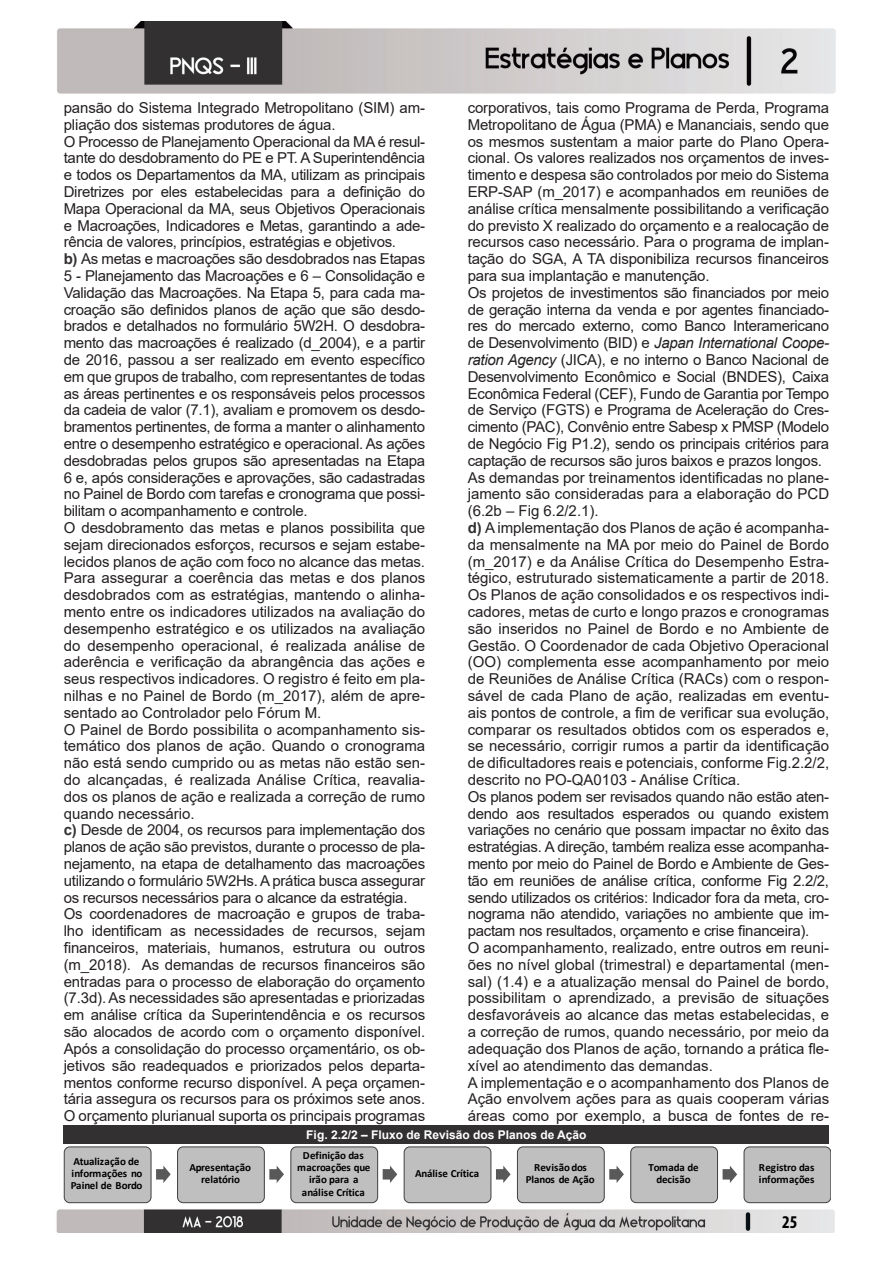
<style>
.page{position:relative;width:893px;height:1263px;background:#fff}
.page>*{position:absolute;margin:0;border:0;box-sizing:border-box;transform-origin:0 0}
.t1{font:700 condensed 18px "Myriad Pro";color:#000}
.corpo_texto{font:15px/16.8px "Arial";letter-spacing:-.01em;color:#231f20;text-align:justify}
.subtítulo_parágrafo{font:15px/16.8px "Arial";letter-spacing:-.02em;color:#231f20;text-align:justify}
.titulo_tabela_8{font:700 12px "Arial";color:#fff}
.t2{font:700 10.95px/11.9px "Calibri";color:#000;text-align:center}
.s1{font-weight:700;color:#323031}
.s2{font-style:italic}
</style>
<div class="page">
<img style="left:56px;top:1209px;width:779px;height:23px">
<img style="left:57px;top:21px;width:779px;height:73px">
<div style="left:64px;top:1146px;width:87px;height:57px;background:#bfbfbf;border:1px solid #404040;border-radius:6px"></div>
<svg style="left:156px;top:1166px;width:15px;height:17px"></svg>
<div style="left:177px;top:1146px;width:88px;height:57px;background:#bfbfbf;border:1px solid #404040;border-radius:6px"></div>
<svg style="left:269px;top:1166px;width:15px;height:17px"></svg>
<div style="left:290px;top:1146px;width:88px;height:57px;background:#bfbfbf;border:1px solid #404040;border-radius:6px"></div>
<svg style="left:383px;top:1166px;width:14px;height:17px"></svg>
<div style="left:404px;top:1146px;width:87px;height:57px;background:#bfbfbf;border:1px solid #404040;border-radius:6px"></div>
<svg style="left:496px;top:1166px;width:15px;height:17px"></svg>
<div style="left:517px;top:1146px;width:88px;height:57px;background:#bfbfbf;border:1px solid #404040;border-radius:6px"></div>
<svg style="left:609px;top:1166px;width:15px;height:17px"></svg>
<div style="left:630px;top:1146px;width:88px;height:57px;background:#bfbfbf;border:1px solid #404040;border-radius:6px"></div>
<svg style="left:723px;top:1166px;width:14px;height:17px"></svg>
<div style="left:744px;top:1146px;width:86px;height:57px;background:#bfbfbf"></div>
<div style="left:64px;top:1126px;width:765px;height:18px;background:#323031"></div>
<p class="corpo_texto" style="left:64px;top:99px;width:363px">pansão do Sistema Integrado Metropolitano (SIM) am&shy;pliação dos sistemas produtores de água.</p>
<p class="corpo_texto" style="left:64px;top:133px;width:363px">O Processo de Planejamento Operacional da MA é resul&shy;tante do desdobramento do PE e PT. A Superintendência e todos os Departamentos da MA, utilizam as principais Diretrizes por eles estabelecidas para a definição do Mapa Operacional da MA, seus Objetivos Operacionais e Macroações, Indicadores e Metas, garantindo a ade&shy;rência de valores, princípios, estratégias e objetivos.</p>
<p class="subtítulo_parágrafo" style="left:64px;top:250px;width:363px"><span class="s1">b)</span> As metas e macroações são desdobrados nas Etapas 5 - Planejamento das Macroações e 6 – Consolidação e Validação das Macroações. Na Etapa 5, para cada ma&shy;croação são definidos planos de ação que são desdo&shy;brados e detalhados no formulário 5W2H. O desdobra&shy;mento das macroações é realizado (d_2004), e a partir de 2016, passou a ser realizado em evento específico em que grupos de trabalho, com representantes de todas as áreas pertinentes e os responsáveis pelos processos da cadeia de valor (7.1), avaliam e promovem os desdo&shy;bramentos pertinentes, de forma a manter o alinhamento entre o desempenho estratégico e operacional. As ações desdobradas pelos grupos são apresentadas na Etapa 6 e, após considerações e aprovações, são cadastradas no Painel de Bordo com tarefas e cronograma que possi&shy;bilitam o acompanhamento e controle.</p>
<p class="corpo_texto" style="left:64px;top:519px;width:363px">O desdobramento das metas e planos possibilita que sejam direcionados esforços, recursos e sejam estabe&shy;lecidos planos de ação com foco no alcance das metas.</p>
<p class="corpo_texto" style="left:64px;top:570px;width:363px">Para assegurar a coerência das metas e dos planos desdobrados com as estratégias, mantendo o alinha&shy;mento entre os indicadores utilizados na avaliação do desempenho estratégico e os utilizados na avaliação do desempenho operacional, é realizada análise de aderência e verificação da abrangência das ações e seus respectivos indicadores. O registro é feito em pla&shy;nilhas e no Painel de Bordo (m_2017), além de apre&shy;sentado ao Controlador pelo Fórum M.</p>
<p class="corpo_texto" style="left:64px;top:721px;width:363px">O Painel de Bordo possibilita o acompanhamento sis&shy;temático dos planos de ação. Quando o cronograma não está sendo cumprido ou as metas não estão sen&shy;do alcançadas, é realizada Análise Crítica, reavalia&shy;dos os planos de ação e realizada a correção de rumo quando necessário.</p>
<p class="subtítulo_parágrafo" style="left:64px;top:822px;width:363px"><span class="s1">c)</span> Desde de 2004, os recursos para implementação dos planos de ação são previstos, durante o processo de pla&shy;nejamento, na etapa de detalhamento das macroações utilizando o formulário 5W2Hs. A prática busca assegurar os recursos necessários para o alcance da estratégia.</p>
<p class="corpo_texto" style="left:64px;top:906px;width:363px">Os coordenadores de macroação e grupos de traba&shy;lho identificam as necessidades de recursos, sejam financeiros, materiais, humanos, estrutura ou outros (m_2018). As demandas de recursos financeiros são entradas para o processo de elaboração do orçamento (7.3d). As necessidades são apresentadas e priorizadas em análise crítica da Superintendência e os recursos são alocados de acordo com o orçamento disponível.<br>Após a consolidação do processo orçamentário, os ob&shy;jetivos são readequados e priorizados pelos departa&shy;mentos conforme recurso disponível. A peça orçamen&shy;tária assegura os recursos para os próximos sete anos.<br>O orçamento plurianual suporta os principais programas</p>
<p class="corpo_texto" style="left:468px;top:99px;width:363px">corporativos, tais como Programa de Perda, Programa Metropolitano de Água (PMA) e Mananciais, sendo que os mesmos sustentam a maior parte do Plano Opera&shy;cional. Os valores realizados nos orçamentos de inves&shy;timento e despesa são controlados por meio do Sistema ERP-SAP (m_2017) e acompanhados em reuniões de análise crítica mensalmente possibilitando a verificação do previsto X realizado do orçamento e a realocação de recursos caso necessário. Para o programa de implan&shy;tação do SGA, A TA disponibiliza recursos financeiros para sua implantação e manutenção.</p>
<p class="corpo_texto" style="left:468px;top:284px;width:363px">Os projetos de investimentos são financiados por meio de geração interna da venda e por agentes financiado&shy;res do mercado externo, como Banco Interamericano de Desenvolvimento (BID) e <span class="s2">Japan International Coope&shy;ration Agency</span> (JICA), e no interno o Banco Nacional de Desenvolvimento Econômico e Social (BNDES), Caixa Econômica Federal (CEF), Fundo de Garantia por Tempo de Serviço (FGTS) e Programa de Aceleração do Cres&shy;cimento (PAC), Convênio entre Sabesp x PMSP (Modelo de Negócio Fig P1.2), sendo os principais critérios para captação de recursos são juros baixos e prazos longos.</p>
<p class="corpo_texto" style="left:468px;top:469px;width:363px">As demandas por treinamentos identificadas no plane&shy;jamento são consideradas para a elaboração do PCD (6.2b – Fig 6.2/2.1).</p>
<p class="subtítulo_parágrafo" style="left:468px;top:519px;width:363px"><span class="s1">d)</span> A implementação dos Planos de ação é acompanha&shy;da mensalmente na MA por meio do Painel de Bordo (m_2017) e da Análise Crítica do Desempenho Estra&shy;tégico, estruturado sistematicamente a partir de 2018.<br>Os Planos de ação consolidados e os respectivos indi&shy;cadores, metas de curto e longo prazos e cronogramas são inseridos no Painel de Bordo e no Ambiente de Gestão. O Coordenador de cada Objetivo Operacional (OO) complementa esse acompanhamento por meio de Reuniões de Análise Crítica (RACs) com o respon&shy;sável de cada Plano de ação, realizadas em eventu&shy;ais pontos de controle, a fim de verificar sua evolução, comparar os resultados obtidos com os esperados e, se necessário, corrigir rumos a partir da identificação de dificultadores reais e potenciais, conforme Fig.2.2/2, descrito no PO-QA0103 - Análise Crítica.</p>
<p class="corpo_texto" style="left:468px;top:788px;width:363px">Os planos podem ser revisados quando não estão aten&shy;dendo aos resultados esperados ou quando existem variações no cenário que possam impactar no êxito das estratégias. A direção, também realiza esse acompanha&shy;mento por meio do Painel de Bordo e Ambiente de Ges&shy;tão em reuniões de análise crítica, conforme Fig 2.2/2, sendo utilizados os critérios: Indicador fora da meta, cro&shy;nograma não atendido, variações no ambiente que im&shy;pactam nos resultados, orçamento e crise financeira).</p>
<p class="corpo_texto" style="left:468px;top:939px;width:363px">O acompanhamento, realizado, entre outros em reuni&shy;ões no nível global (trimestral) e departamental (men&shy;sal) (1.4) e a atualização mensal do Painel de bordo, possibilitam o aprendizado, a previsão de situações desfavoráveis ao alcance das metas estabelecidas, e a correção de rumos, quando necessário, por meio da adequação dos Planos de ação, tornando a prática fle&shy;xível ao atendimento das demandas.</p>
<p class="corpo_texto" style="left:468px;top:1074px;width:363px">A implementação e o acompanhamento dos Planos de Ação envolvem ações para as quais cooperam várias áreas como por exemplo, a busca de fontes de re-</p>
<p class="t2" style="left:71px;top:1156px;width:73px;text-align:left">Atualização de informações no<br>Painel de Bordo</p>
<p class="t2" style="left:189px;top:1162px;width:63px">Apresentação relatório</p>
<p class="titulo_tabela_8" style="left:306px;top:1126px;width:282px">Fig. 2.2/2 – Fluxo de Revisão dos Planos de Ação</p>
<p class="t2" style="left:297px;top:1149px;width:75px">Definição das macroações que irão para a análise Crítica</p>
<p class="t2" style="left:415px;top:1168px;width:65px">Análise Crítica</p>
<p class="t2" style="left:526px;top:1162px;width:70px">Revisão dos<br>Planos de Ação</p>
<p class="t2" style="left:648px;top:1162px;width:52px">Tomada de decisão</p>
<p class="t2" style="left:759px;top:1162px;width:57px;text-align:left">Registro das informações</p>
<p class="t1" style="left:782px;top:1210px;width:17px">25</p>
</div>
